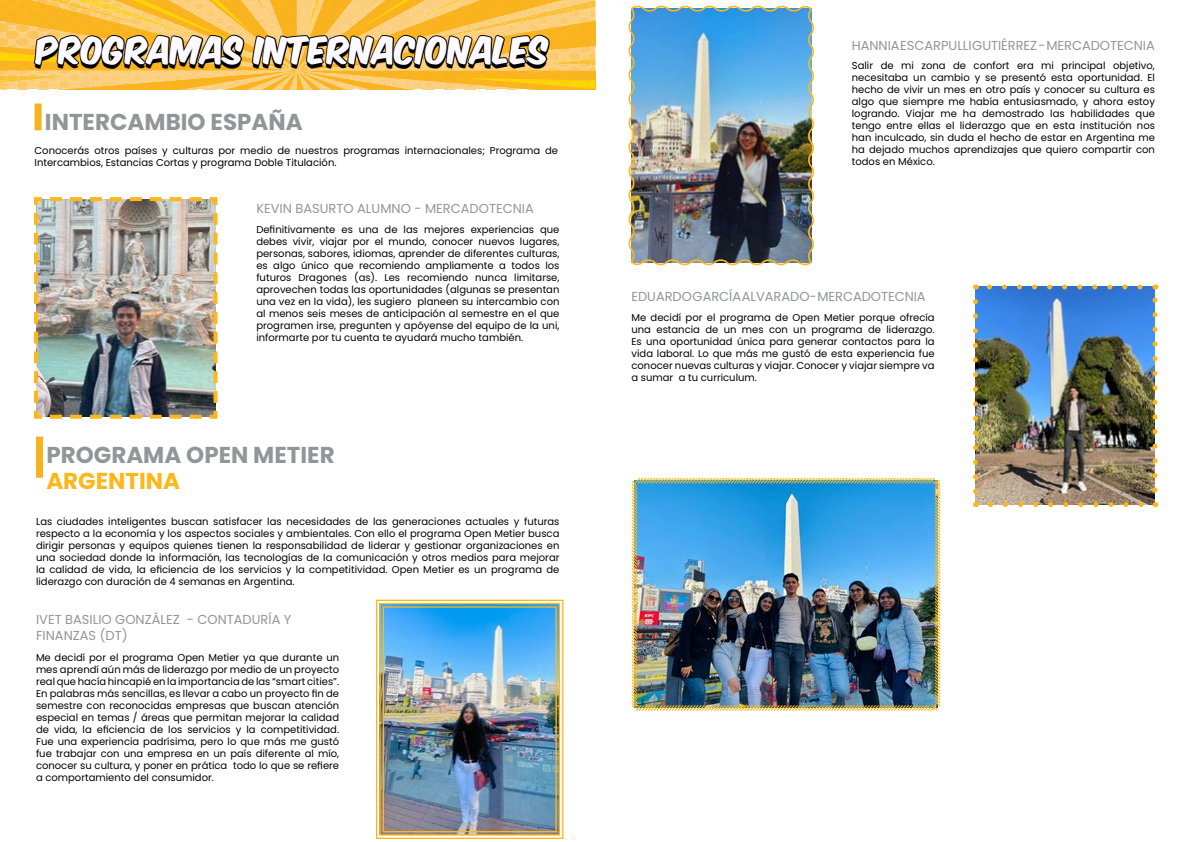
<style>
.page{position:relative;width:1191px;height:842px;background:#fff}
.page>*{position:absolute;margin:0;border:0;box-sizing:border-box;transform-origin:0 0}
.t1{font:32px "Komika Axis";color:#000}
.t2{font:700 23px "Poppins";color:#939598}
.t3{font:700 23px "Poppins";color:#fdb71a}
.t4{font:13px/15.6px "Poppins";letter-spacing:-.005em;color:#939598}
.t5{font:10px/12px "Poppins";color:#000;text-align:justify}
</style>
<div class="page">
<svg style="left:0;top:0;width:595px;height:90px;background:#fac24c"></svg>
<div style="left:35px;top:104px;width:7px;height:26px;background:#f9b21f"></div>
<img style="left:34px;top:197px;width:184px;height:222px">
<div style="left:36px;top:437px;width:7px;height:41px;background:#f9b21f"></div>
<img style="left:376px;top:599px;width:188px;height:240px">
<div style="left:379px;top:603px;width:181px;height:233px;border:1px solid #fdb71a"></div>
<div style="left:383px;top:606px;width:174px;height:226px;border:1px solid #fdb71a"></div>
<img style="left:628px;top:5px;width:186px;height:261px">
<img style="left:975px;top:287px;width:180px;height:218px">
<svg style="left:990px;top:502px;width:157px;height:5px"></svg>
<svg style="left:983px;top:284px;width:157px;height:5px"></svg>
<svg style="left:973px;top:301px;width:5px;height:206px"></svg>
<svg style="left:1152px;top:284px;width:5px;height:206px"></svg>
<img style="left:631px;top:477px;width:310px;height:234px">
<h1 class="t1" style="left:36px;top:39px;width:514px">PROGRAMAS INTERNACIONALES</h1>
<h2 class="t2" style="left:45px;top:109px;width:259px">INTERCAMBIO ESPAÑA</h2>
<p class="t5" style="left:35px;top:145px;width:525px">Conocerás otros países y culturas por medio de nuestros programas internacionales; Programa de<br>Intercambios, Estancias Cortas y programa Doble Titulación.</p>
<h3 class="t4" style="left:256px;top:200px;width:279px">KEVIN BASURTO ALUMNO - MERCADOTECNIA</h3>
<p class="t5" style="left:256px;top:223px;width:305px">Definitivamente es una de las mejores experiencias que debes vivir, viajar por el mundo, conocer nuevos lugares, personas, sabores, idiomas, aprender de diferentes culturas, es algo único que recomiendo ampliamente a todos los futuros Dragones (as). Les recomiendo nunca limitarse, aprovechen todas las oportunidades (algunas se presentan una vez en la vida), les sugiero planeen su intercambio con al menos seis meses de anticipación al semestre en el que programen irse, pregunten y apóyense del equipo de la uni, informarte por tu cuenta te ayudará mucho también.</p>
<h2 class="t2" style="left:46px;top:442px;width:290px">PROGRAMA OPEN METIER</h2>
<h2 class="t3" style="left:46px;top:468px;width:135px">ARGENTINA</h2>
<p class="t5" style="left:36px;top:515px;width:525px">Las ciudades inteligentes buscan satisfacer las necesidades de las generaciones actuales y futuras respecto a la economía y los aspectos sociales y ambientales. Con ello el programa Open Metier busca dirigir personas y equipos quienes tienen la responsabilidad de liderar y gestionar organizaciones en una sociedad donde la información, las tecnologías de la comunicación y otros medios para mejorar la calidad de vida, la eficiencia de los servicios y la competitividad. Open Metier es un programa de liderazgo con duración de 4 semanas en Argentina.</p>
<h3 class="t4" style="left:36px;top:612px;width:257px">IVET BASILIO GONZÁLEZ - CONTADURÍA Y<br>FINANZAS (DT)</h3>
<p class="t5" style="left:36px;top:651px;width:305px">Me decidí por el programa Open Metier ya que durante un mes aprendí aún más de liderazgo por medio de un proyecto real que hacía hincapié en la importancia de las “smart cities”.<br>En palabras más sencillas, es llevar a cabo un proyecto fin de semestre con reconocidas empresas que buscan atención especial en temas / áreas que permitan mejorar la calidad de vida, la eficiencia de los servicios y la competitividad.<br>Fue una experiencia padrísima, pero lo que más me gustó fue trabajar con una empresa en un país diferente al mío, conocer su cultura, y poner en prática todo lo que se refiere a comportamiento del consumidor.</p>
<h3 class="t4" style="left:852px;top:37px;width:304px">HANNIA ESCARPULLI GUTIÉRREZ - MERCADOTECNIA</h3>
<p class="t5" style="left:852px;top:59px;width:305px">Salir de mi zona de confort era mi principal objetivo, necesitaba un cambio y se presentó esta oportunidad. El hecho de vivir un mes en otro país y conocer su cultura es algo que siempre me había entusiasmado, y ahora estoy logrando. Viajar me ha demostrado las habilidades que tengo entre ellas el liderazgo que en esta institución nos han inculcado, sin duda el hecho de estar en Argentina me ha dejado muchos aprendizajes que quiero compartir con todos en México.</p>
<h3 class="t4" style="left:631px;top:288px;width:296px">EDUARDO GARCÍA ALVARADO- MERCADOTECNIA</h3>
<p class="t5" style="left:631px;top:311px;width:305px">Me decidí por el programa de Open Metier porque ofrecía una estancia de un mes con un programa de liderazgo.<br>Es una oportunidad única para generar contactos para la vida laboral. Lo que más me gustó de esta experiencia fue conocer nuevas culturas y viajar. Conocer y viajar siempre va a sumar a tu curriculum.</p>
</div>
